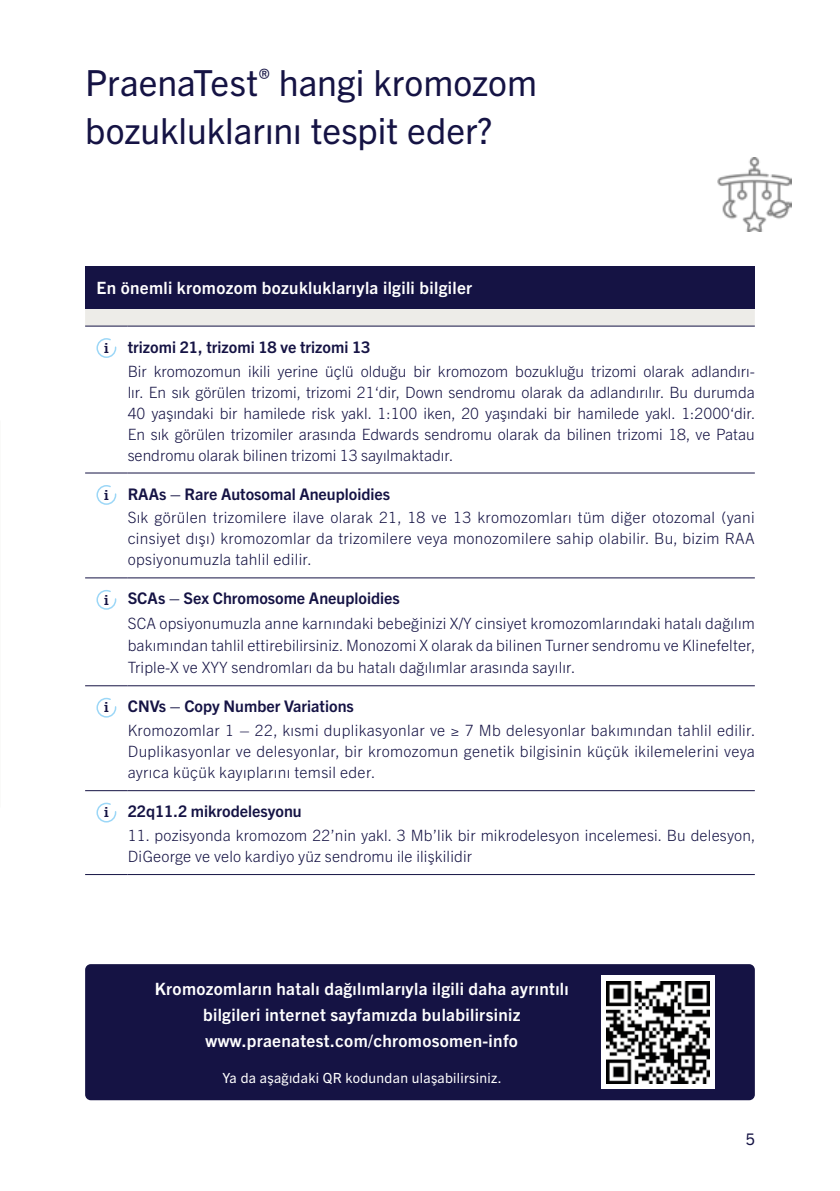
<style>
.page{position:relative;width:840px;height:1191px;background:#fff}
.page>*{position:absolute;margin:0;border:0;box-sizing:border-box;transform-origin:0 0}
.t1{font:36px/48px "Trade Gothic Next LT Pro";color:#151344}
.t2{font:700 17px/26px "Trade Gothic Next LT Pro";letter-spacing:.02em;color:#fff;text-align:center}
.t3{font:700 16px "Trade Gothic Next LT Pro";color:#151344}
.t4{font:16px "Trade Gothic Next LT Pro";color:#151344}
.t5{font:300 15.6px/21px "Trade Gothic Next LT Pro";letter-spacing:.01em;color:#151344;text-align:justify}
.t6{font:700 15px "Corporate E";color:#151344}
.t7{font:14px "Trade Gothic Next LT Pro";letter-spacing:.02em;color:#fff}
</style>
<div class="page">
<img style="left:717px;top:158px;width:74px;height:73px">
<div style="left:85px;top:266px;width:669px;height:43px;background:#151344"></div>
<div style="left:85px;top:309px;width:669px;height:16px;background:#edece8"></div>
<hr style="left:85px;top:325px;width:43px;height:1px;background:#151344">
<hr style="left:128px;top:325px;width:626px;height:1px;background:#151344">
<hr style="left:85px;top:472px;width:43px;height:1px;background:#151344">
<hr style="left:128px;top:472px;width:626px;height:1px;background:#151344">
<hr style="left:85px;top:577px;width:43px;height:1px;background:#151344">
<hr style="left:128px;top:577px;width:626px;height:1px;background:#151344">
<hr style="left:85px;top:685px;width:43px;height:1px;background:#151344">
<hr style="left:128px;top:685px;width:626px;height:1px;background:#151344">
<hr style="left:85px;top:790px;width:43px;height:1px;background:#151344">
<hr style="left:128px;top:790px;width:626px;height:1px;background:#151344">
<hr style="left:85px;top:874px;width:43px;height:1px;background:#151344">
<hr style="left:128px;top:874px;width:626px;height:1px;background:#151344">
<svg style="left:96px;top:338px;width:21px;height:20px"></svg>
<svg style="left:96px;top:485px;width:21px;height:20px"></svg>
<svg style="left:96px;top:590px;width:21px;height:20px"></svg>
<svg style="left:96px;top:697px;width:21px;height:21px"></svg>
<svg style="left:96px;top:802px;width:21px;height:21px"></svg>
<div style="left:85px;top:964px;width:669px;height:136px;background:#151344;border-radius:6px"></div>
<div style="left:601px;top:975px;width:113px;height:114px;background:#fff"></div>
<img style="left:606px;top:981px;width:102px;height:102px">
<h1 class="t1" style="left:85px;top:56px;width:453px">PraenaTest<sup>®</sup> hangi kromozom bozukluklarını tespit eder?</h1>
<p class="t2" style="left:96px;top:274px;width:377px">En önemli kromozom bozukluklarıyla ilgili bilgiler</p>
<p class="t6" style="left:104px;top:339px;width:6px">i</p>
<p class="t6" style="left:104px;top:486px;width:6px">i</p>
<p class="t6" style="left:104px;top:591px;width:6px">i</p>
<p class="t6" style="left:104px;top:698px;width:6px">i</p>
<p class="t6" style="left:104px;top:803px;width:6px">i</p>
<p class="t3" style="left:128px;top:336px;width:244px">trizomi 21, trizomi 18 ve trizomi 13</p>
<p class="t5" style="left:128px;top:359px;width:629px">Bir kromozomun ikili yerine üçlü olduğu bir kromozom bozukluğu trizomi olarak adlandırı&shy;lır. En sık görülen trizomi, trizomi 21‘dir, Down sendromu olarak da adlandırılır. Bu durumda 40 yaşındaki bir hamilede risk yakl. 1:100 iken, 20 yaşındaki bir hamilede yakl. 1:2000‘dir.<br>En sık görülen trizomiler arasında Edwards sendromu olarak da bilinen trizomi 18, ve Patau sendromu olarak bilinen trizomi 13 sayılmaktadır.</p>
<p class="t3" style="left:128px;top:482px;width:264px">RAAs – Rare Autosomal Aneuploidies</p>
<p class="t5" style="left:128px;top:506px;width:628px">Sık görülen trizomilere ilave olarak 21, 18 ve 13 kromozomları tüm diğer otozomal (yani cinsiyet dışı) kromozomlar da trizomilere veya monozomilere sahip olabilir. Bu, bizim RAA opsiyonumuzla tahlil edilir.</p>
<p class="t3" style="left:128px;top:587px;width:273px">SCAs – Sex Chromosome Aneuploidies</p>
<p class="t5" style="left:128px;top:611px;width:629px;line-height:22px">SCA opsiyonumuzla anne karnındaki bebeğinizi X/Y cinsiyet kromozomlarındaki hatalı dağılım bakımından tahlil ettirebilirsiniz. Monozomi X olarak da bilinen Turner sendromu ve Klinefelter, Triple-X ve XYY sendromları da bu hatalı dağılımlar arasında sayılır.</p>
<p class="t3" style="left:128px;top:695px;width:227px">CNVs – Copy Number Variations</p>
<p class="t5" style="left:128px;top:719px;width:629px">Kromozomlar 1 – 22, kısmi duplikasyonlar ve ≥ 7 Mb delesyonlar bakımından tahlil edilir.<br>Duplikasyonlar ve delesyonlar, bir kromozomun genetik bilgisinin küçük ikilemelerini veya ayrıca küçük kayıplarını temsil eder.</p>
<p class="t3" style="left:128px;top:800px;width:175px">22q11.2 mikrodelesyonu</p>
<p class="t5" style="left:128px;top:824px;width:629px">11. pozisyonda kromozom 22’nin yakl. 3 Mb’lik bir mikrodelesyon incelemesi. Bu delesyon,<br>DiGeorge ve velo kardiyo yüz sendromu ile ilişkilidir</p>
<p class="t2" style="left:155px;top:974px;width:415px">Kromozomların hatalı dağılımlarıyla ilgili daha ayrıntılı bilgileri internet sayfamızda bulabilirsiniz www.praenatest.com/chromosomen-info</p>
<p class="t7" style="left:222px;top:1068px;width:280px">Ya da aşağıdaki QR kodundan ulaşabilirsiniz.</p>
<p class="t4" style="left:745px;top:1128px;width:11px">5</p>
</div>
